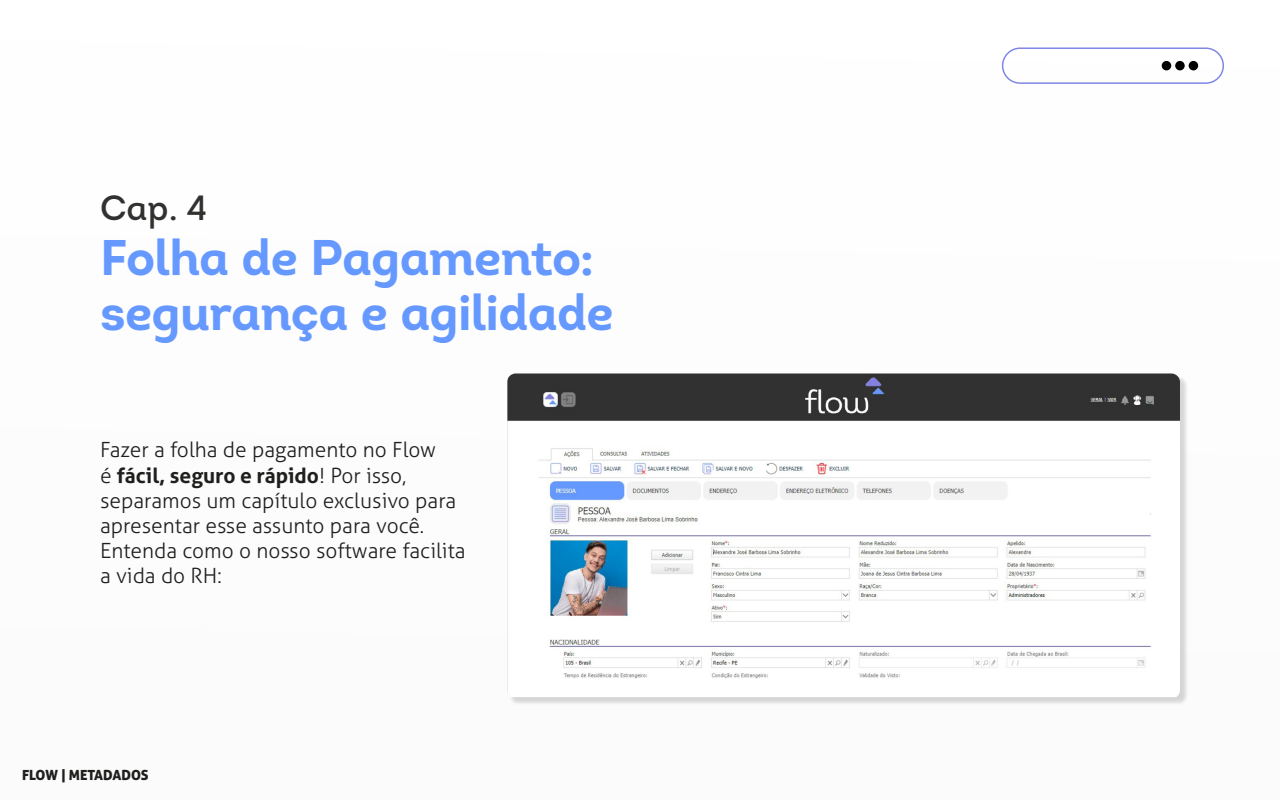
<style>
.page{position:relative;width:1280px;height:800px;background:#fff}
.page>*{position:absolute;margin:0;border:0;box-sizing:border-box;transform-origin:0 0}
.t1{font:50px/55px "Intro Bold Alt";letter-spacing:-.02em;color:#69f}
.t2{font:35px "Intro Regular Alt";color:#313130}
.t3{font:300 21px/25.2px "Aller";color:#1f1f1e}
.t4{font:14px "Aller Display";color:#1f1f1e}
.s1{font-weight:700}
</style>
<div class="page">
<div style="left:1002px;top:47px;width:222px;height:37px;border:1px solid #7d85e5;border-radius:17px"></div>
<div style="left:1162px;top:61px;width:9px;height:9px;background:#000;border-radius:50%"></div>
<div style="left:1175px;top:61px;width:10px;height:9px;background:#000;border-radius:50%"></div>
<div style="left:1189px;top:61px;width:9px;height:9px;background:#000;border-radius:50%"></div>
<div style="left:508px;top:375px;width:681px;height:331px;background:#000;opacity:.15"></div>
<img style="left:507px;top:373px;width:673px;height:324px">
<h2 class="t2" style="left:100px;top:186px;width:109px">Cap. 4</h2>
<h1 class="t1" style="left:100px;top:230px;width:515px">Folha de Pagamento: segurança e agilidade</h1>
<p class="t3" style="left:100px;top:437px;width:367px">Fazer a folha de pagamento no Flow<br>é <span class="s1">fácil, seguro e rápido</span>! Por isso, separamos um capítulo exclusivo para apresentar esse assunto para você.<br>Entenda como o nosso software facilita a vida do RH:</p>
<p class="t4" style="left:22px;top:766px;width:128px">FLOW | METADADOS</p>
</div>
